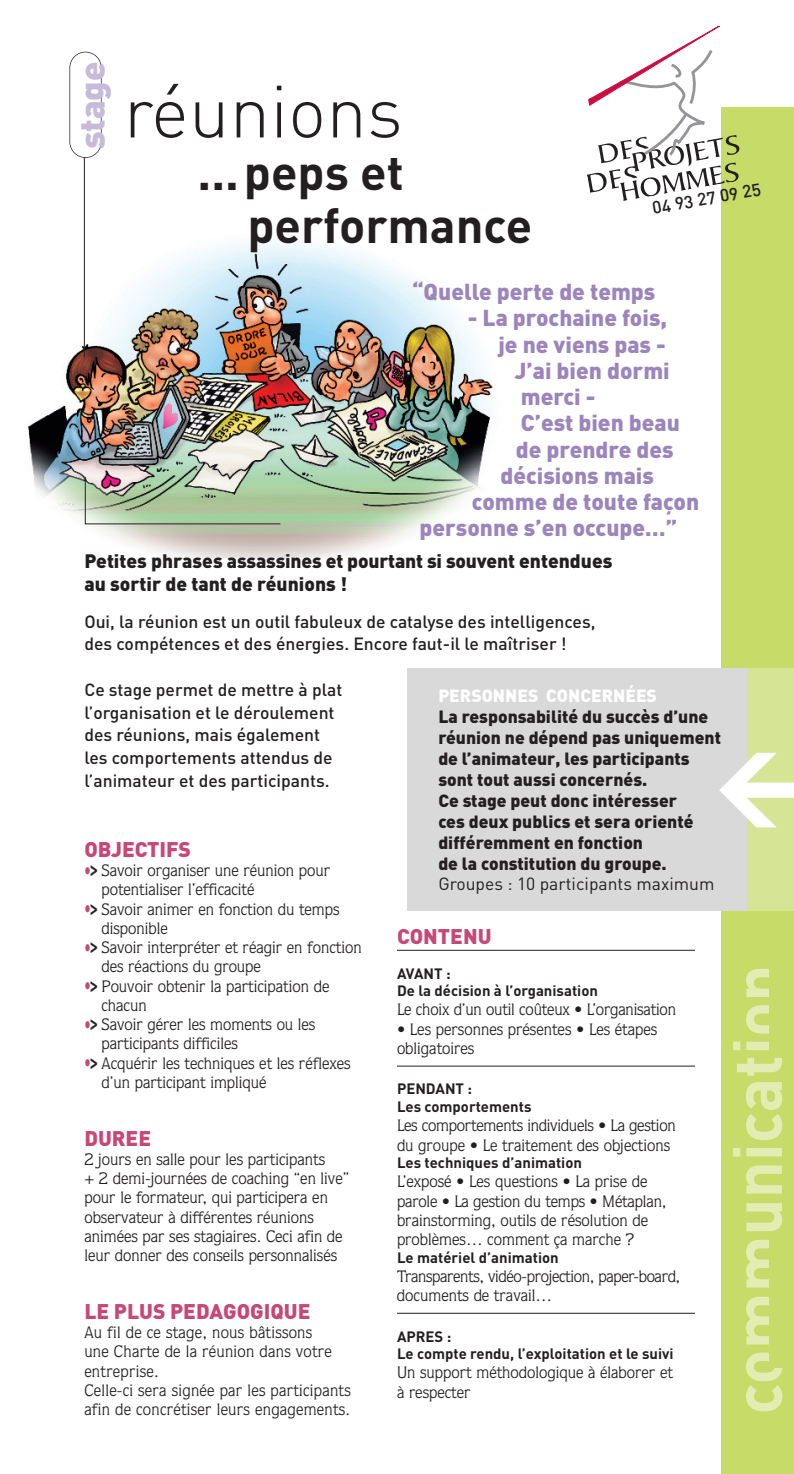
<style>
.page{position:relative;width:794px;height:1474px;background:#fff}
.page>*{position:absolute;margin:0;border:0;box-sizing:border-box;transform-origin:0 0}
.t1{font:300 72.62px "DIN";color:#231f20}
.t2{font:700 68.25px "DIN";color:#e2ecb3;scale:.95 1}
.t3{font:700 48.48px/52.5px "DIN";color:#231f20}
.t4{font:900 35px "DIN";color:#c7bbdb}
.t5{font:900 22.75px "DIN";color:#9c85bd}
.t6{font:900 21px "DIN";color:#c64877}
.t7{font:900 19.25px/22.8px "DIN";color:#231f20}
.t8{font:500 17.5px/22.8px "DIN";color:#231f20}
.t9{font:900 17.5px/21px "DIN";color:#231f20}
.t10{font:17.5px "DIN";color:#231f20}
.t11{font:900 17.5px "DIN";color:#fff}
.t12{font:16.62px/19.2px "Quorum";color:#231f20}
.t13{font:16.62px/19.2px "Quorum";letter-spacing:-.02em;color:#231f20}
.t14{font:700 14.88px/17.5px "DIN";color:#231f20}
.s1{font-weight:900;font-size:21px;color:#c64877}
.s2{font-weight:900;font-size:21px}
</style>
<div class="page">
<img style="left:28px;top:216px;width:465px;height:341px">
<div style="left:407px;top:668px;width:387px;height:242px;background:#d9d9d9"></div>
<div style="left:721px;top:107px;width:73px;height:1366px;background:#c7dc68"></div>
<hr style="left:397px;top:949px;width:298px;height:1px;background:#231f20">
<hr style="left:397px;top:1065px;width:298px;height:1px;background:#231f20">
<hr style="left:397px;top:1312px;width:298px;height:1px;background:#231f20">
<div style="left:713px;top:668px;width:34px;height:242px;background:#d9d9d9"></div>
<div style="left:747px;top:668px;width:47px;height:242px;background:#d6e595"></div>
<div style="left:69px;top:52px;width:33px;height:106px;border:1px solid #231f20;border-radius:16px"></div>
<svg style="left:719px;top:753px;width:75px;height:74px"></svg>
<svg style="left:587px;top:25px;width:153px;height:176px"></svg>
<svg style="left:85px;top:476px;width:196px;height:48px"></svg>
<hr style="left:84px;top:157px;width:1px;height:200px;background:#231f20">
<h3 class="t4" style="left:72px;top:149px;width:89px;rotate:-90deg">stage</h3>
<h1 class="t1" style="left:124px;top:70px;width:281px">réunions</h1>
<h3 class="t3" style="left:247px;top:147px;width:286px;text-indent:-50px">...peps et performance</h3>
<h3 class="t5" style="left:412px;top:279px;width:245px">“Quelle perte de temps</h3>
<h3 class="t5" style="left:468px;top:305px;width:201px">- La prochaine fois,</h3>
<h3 class="t5" style="left:498px;top:331px;width:169px">je ne viens pas -</h3>
<h3 class="t5" style="left:515px;top:358px;width:157px">J’ai bien dormi</h3>
<h3 class="t5" style="left:521px;top:384px;width:76px">merci -</h3>
<h3 class="t5" style="left:521px;top:410px;width:160px">C’est bien beau</h3>
<h3 class="t5" style="left:516px;top:436px;width:159px">de prendre des</h3>
<h3 class="t5" style="left:500px;top:463px;width:155px">décisions mais</h3>
<h3 class="t5" style="left:472px;top:489px;width:229px">comme de toute façon</h3>
<h3 class="t5" style="left:419px;top:515px;width:259px">personne s’en occupe…”</h3>
<p class="t7" style="left:84px;top:550px;width:529px">Petites phrases assassines et pourtant si souvent entendues au sortir de tant de réunions !</p>
<p class="t8" style="left:84px;top:610px;width:513px">Oui, la réunion est un outil fabuleux de catalyse des intelligences, des compétences et des énergies. Encore faut-il le maîtriser !</p>
<p class="t8" style="left:84px;top:678px;width:260px">Ce stage permet de mettre à plat l’organisation et le déroulement des réunions, mais également les comportements attendus de l’animateur et des participants.</p>
<p class="t8" style="left:650px;top:197px;width:112px;rotate:-10deg">04 93 27 09 25</p>
<p class="t11" style="left:438px;top:685px;width:220px">PERSONNES CONCERNÉES</p>
<p class="t9" style="left:438px;top:706px;width:284px">La responsabilité du succès d’une réunion ne dépend pas uniquement de l’animateur, les participants sont tout aussi concernés.<br>Ce stage peut donc intéresser<br>ces deux publics et sera orienté différemment en fonction<br>de la constitution du groupe.</p>
<p class="t10" style="left:438px;top:874px;width:278px">Groupes : 10 participants maximum</p>
<p class="t6" style="left:84px;top:837px;width:108px">OBJECTIFS</p>
<p class="t12" style="left:101px;top:862px;width:230px;text-indent:-17px"><span class="s1">•</span><span class="s2">&gt;</span> Savoir organiser une réunion pour potentialiser l’efficacité</p>
<p class="t12" style="left:101px;top:900px;width:240px;text-indent:-17px"><span class="s1">•</span><span class="s2">&gt;</span> Savoir animer en fonction du temps disponible</p>
<p class="t12" style="left:101px;top:939px;width:262px;text-indent:-17px"><span class="s1">•</span><span class="s2">&gt;</span> Savoir interpréter et réagir en fonction des réactions du groupe</p>
<p class="t12" style="left:101px;top:977px;width:229px;text-indent:-17px"><span class="s1">•</span><span class="s2">&gt;</span> Pouvoir obtenir la participation de chacun</p>
<p class="t12" style="left:101px;top:1016px;width:215px;text-indent:-17px"><span class="s1">•</span><span class="s2">&gt;</span> Savoir gérer les moments ou les participants difficiles</p>
<p class="t12" style="left:101px;top:1054px;width:251px;text-indent:-17px"><span class="s1">•</span><span class="s2">&gt;</span> Acquérir les techniques et les réflexes d’un participant impliqué</p>
<p class="t6" style="left:84px;top:1126px;width:68px">DUREE</p>
<p class="t12" style="left:84px;top:1151px;width:266px">2 jours en salle pour les participants<br>+ 2 demi-journées de coaching “en live” pour le formateur, qui participera en observateur à différentes réunions animées par ses stagiaires. Ceci afin de leur donner des conseils personnalisés</p>
<p class="t6" style="left:84px;top:1299px;width:228px">LE PLUS PEDAGOGIQUE</p>
<p class="t12" style="left:84px;top:1324px;width:268px">Au fil de ce stage, nous bâtissons<br>une Charte de la réunion dans votre entreprise.<br>Celle-ci sera signée par les participants afin de concrétiser leurs engagements.</p>
<p class="t6" style="left:397px;top:924px;width:96px">CONTENU</p>
<p class="t14" style="left:397px;top:964px;width:202px">AVANT :<br>De la décision à l’organisation</p>
<p class="t12" style="left:397px;top:1001px;width:281px">Le choix d’un outil coûteux • L’organisation</p>
<p class="t12" style="left:397px;top:1021px;width:262px">• Les personnes présentes • Les étapes obligatoires</p>
<p class="t14" style="left:397px;top:1080px;width:136px">PENDANT :<br>Les comportements</p>
<p class="t12" style="left:397px;top:1117px;width:280px">Les comportements individuels • La gestion du groupe • Le traitement des objections</p>
<p class="t14" style="left:397px;top:1154px;width:186px">Les techniques d’animation</p>
<p class="t12" style="left:397px;top:1173px;width:271px">L’exposé • Les questions • La prise de parole • La gestion du temps • Métaplan, brainstorming, outils de résolution de problèmes… comment ça marche ?</p>
<p class="t14" style="left:397px;top:1248px;width:163px">Le matériel d’animation</p>
<p class="t13" style="left:397px;top:1268px;width:285px">Transparents, vidéo-projection, paper-board, documents de travail…</p>
<p class="t14" style="left:397px;top:1327px;width:278px">APRES :<br>Le compte rendu, l’exploitation et le suivi</p>
<p class="t12" style="left:397px;top:1364px;width:277px">Un support méthodologique à élaborer et à respecter</p>
<h2 class="t2" style="left:718px;top:1414px;width:475px;rotate:-90deg">communication</h2>
</div>
